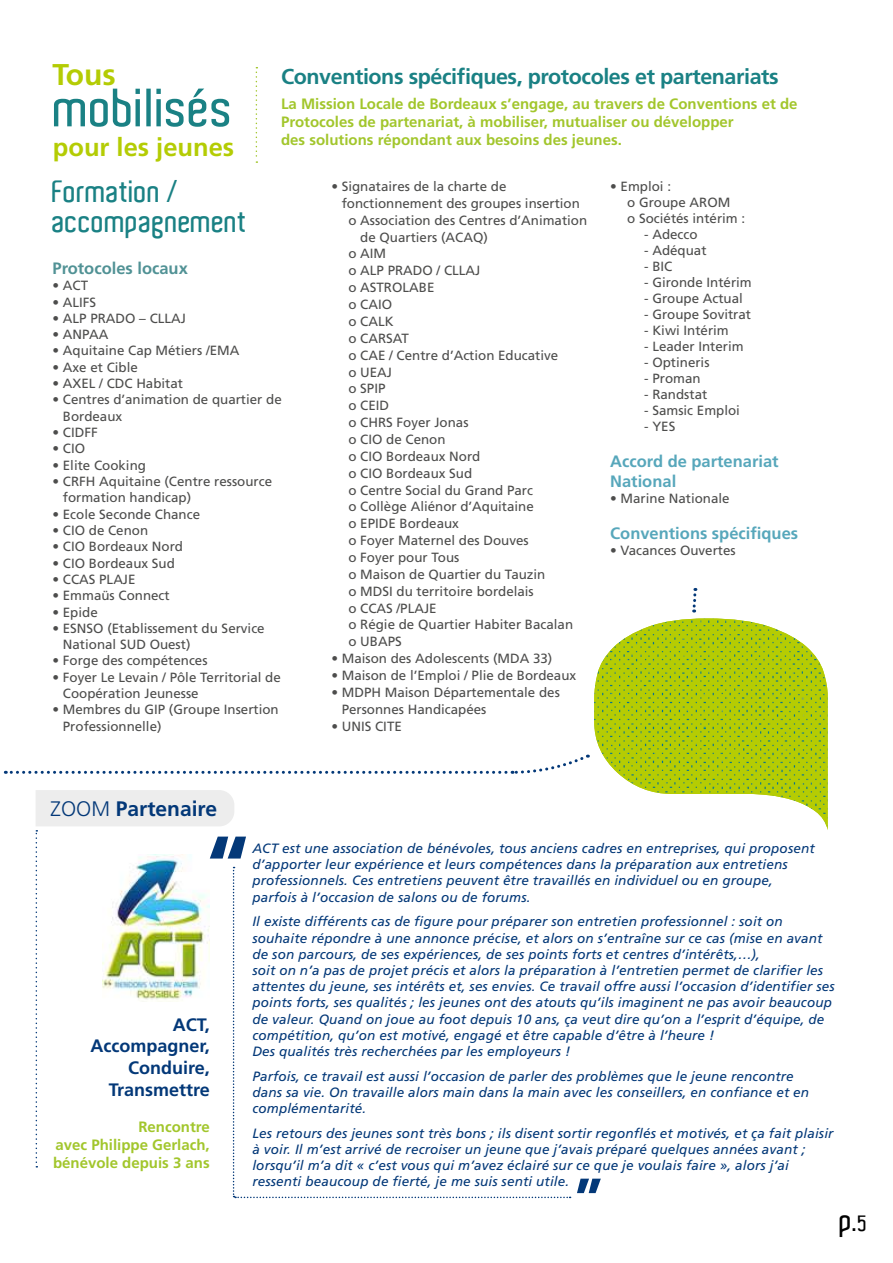
<style>
.page{position:relative;width:893px;height:1263px;background:#fff}
.page>*{position:absolute;margin:0;border:0;box-sizing:border-box;transform-origin:0 0}
.t1{font:600 52.05px "Aldo";color:#1a8184}
.t2{font:600 30px/30px "Aldo";color:#1a8184}
.t3{font:700 30px "Frutiger";color:#b4cc04}
.t4{font:600 29.7px "Aldo";color:#000}
.t5{font:700 25.5px "Frutiger";color:#b4cc04}
.t6{font:700 21.45px "Frutiger";letter-spacing:-.02em;color:#1a8184}
.t7{font:700 21px "Frutiger";color:#033878}
.t8{font:700 18px/21.6px "Frutiger";color:#033878;text-align:right}
.t9{font:700 16.5px/19.8px "Frutiger";color:#57a7bb}
.t10{font:700 16.5px "Frutiger";color:#519295}
.t11{font:700 15px/18px "Frutiger";color:#a2c62c}
.t12{font:italic 13.5px/16.2px "Frutiger";letter-spacing:.01em;color:#033878}
.t13{font:13.35px/16.4px "Frutiger";color:#4d4d4c}
.s1{font-weight:300}
.s2{font-size:21.6px}
</style>
<div class="page">
<img style="left:594px;top:618px;width:234px;height:212px">
<svg style="left:692px;top:588px;width:6px;height:24px"></svg>
<svg style="left:256px;top:67px;width:1px;height:96px"></svg>
<svg style="left:577px;top:1179px;width:24px;height:14px"></svg>
<svg style="left:512px;top:754px;width:76px;height:20px"></svg>
<svg style="left:5px;top:771px;width:501px;height:3px"></svg>
<svg style="left:36px;top:790px;width:535px;height:408px"></svg>
<h2 class="t3" style="left:52px;top:57px;width:65px">Tous</h2>
<h1 class="t1" style="left:54px;top:79px;width:182px">mobilisés</h1>
<h3 class="t5" style="left:53px;top:132px;width:183px">pour les jeunes</h3>
<h3 class="t6" style="left:281px;top:64px;width:499px">Conventions spécifiques, protocoles et partenariats</h3>
<p class="t11" style="left:281px;top:94px;width:518px">La Mission Locale de Bordeaux s’engage, au travers de Conventions et de<br>Protocoles de partenariat, à mobiliser, mutualiser ou développer<br>des solutions répondant aux besoins des jeunes.</p>
<h2 class="t2" style="left:52px;top:177px;width:196px">Formation / accompagnement</h2>
<p class="t13" style="left:627px;top:178px;width:119px;text-indent:-17px">• Emploi :<br>o Groupe AROM<br>o Sociétés intérim :</p>
<p class="t13" style="left:331px;top:178px;width:177px">• Signataires de la charte de</p>
<p class="t13" style="left:342px;top:195px;width:240px">fonctionnement des groupes insertion</p>
<p class="t13" style="left:348px;top:212px;width:240px">o Association des Centres d’Animation</p>
<p class="t13" style="left:360px;top:229px;width:129px">de Quartiers (ACAQ)</p>
<p class="t13" style="left:348px;top:246px;width:39px">o AIM</p>
<p class="t13" style="left:348px;top:262px;width:134px">o ALP PRADO / CLLAJ</p>
<p class="t13" style="left:348px;top:279px;width:88px">o ASTROLABE</p>
<p class="t13" style="left:348px;top:296px;width:45px">o CAIO</p>
<p class="t13" style="left:348px;top:313px;width:47px">o CALK</p>
<p class="t13" style="left:348px;top:330px;width:62px">o CARSAT</p>
<p class="t13" style="left:348px;top:347px;width:211px">o CAE / Centre d’Action Educative</p>
<p class="t13" style="left:348px;top:364px;width:45px">o UEAJ</p>
<p class="t13" style="left:348px;top:380px;width:39px">o SPIP</p>
<p class="t13" style="left:348px;top:397px;width:42px">o CEID</p>
<p class="t13" style="left:348px;top:414px;width:122px">o CHRS Foyer Jonas</p>
<p class="t13" style="left:348px;top:431px;width:99px">o CIO de Cenon</p>
<p class="t13" style="left:348px;top:448px;width:134px">o CIO Bordeaux Nord</p>
<p class="t13" style="left:348px;top:465px;width:125px">o CIO Bordeaux Sud</p>
<p class="t13" style="left:348px;top:482px;width:186px">o Centre Social du Grand Parc</p>
<p class="t13" style="left:348px;top:498px;width:187px">o Collège Aliénor d’Aquitaine</p>
<p class="t13" style="left:348px;top:515px;width:112px">o EPIDE Bordeaux</p>
<p class="t13" style="left:348px;top:532px;width:182px">o Foyer Maternel des Douves</p>
<p class="t13" style="left:348px;top:549px;width:113px">o Foyer pour Tous</p>
<p class="t13" style="left:348px;top:566px;width:199px">o Maison de Quartier du Tauzin</p>
<p class="t13" style="left:348px;top:583px;width:187px">o MDSI du territoire bordelais</p>
<p class="t13" style="left:348px;top:600px;width:90px">o CCAS /PLAJE</p>
<p class="t13" style="left:348px;top:616px;width:226px">o Régie de Quartier Habiter Bacalan</p>
<p class="t13" style="left:348px;top:633px;width:55px">o UBAPS</p>
<p class="t13" style="left:331px;top:650px;width:223px">• Maison des Adolescents (MDA 33)</p>
<p class="t13" style="left:331px;top:667px;width:246px">• Maison de l’Emploi / Plie de Bordeaux</p>
<p class="t13" style="left:342px;top:684px;width:220px;line-height:16.8px;text-indent:-10px">• MDPH Maison Départementale des<br>Personnes Handicapées</p>
<p class="t13" style="left:331px;top:718px;width:72px">• UNIS CITE</p>
<p class="t13" style="left:644px;top:226px;width:55px">- Adecco</p>
<p class="t13" style="left:644px;top:242px;width:64px">- Adéquat</p>
<p class="t13" style="left:644px;top:258px;width:30px">- BIC</p>
<p class="t13" style="left:644px;top:274px;width:109px">- Gironde Intérim</p>
<p class="t13" style="left:644px;top:290px;width:100px">- Groupe Actual</p>
<p class="t13" style="left:644px;top:306px;width:108px">- Groupe Sovitrat</p>
<p class="t13" style="left:644px;top:322px;width:86px">- Kiwi Intérim</p>
<p class="t13" style="left:644px;top:338px;width:101px">- Leader Interim</p>
<p class="t13" style="left:644px;top:354px;width:67px">- Optineris</p>
<p class="t13" style="left:644px;top:370px;width:58px">- Proman</p>
<p class="t13" style="left:644px;top:386px;width:65px">- Randstat</p>
<p class="t13" style="left:644px;top:402px;width:97px">- Samsic Emploi</p>
<p class="t13" style="left:644px;top:418px;width:33px">- YES</p>
<p class="t9" style="left:610px;top:451px;width:170px">Accord de partenariat<br>National</p>
<p class="t13" style="left:610px;top:490px;width:121px">• Marine Nationale</p>
<p class="t9" style="left:610px;top:523px;width:189px">Conventions spécifiques</p>
<p class="t13" style="left:610px;top:542px;width:127px">• Vacances Ouvertes</p>
<p class="t10" style="left:52px;top:258px;width:137px">Protocoles locaux</p>
<p class="t13" style="left:52px;top:277px;width:37px">• ACT</p>
<p class="t13" style="left:52px;top:294px;width:45px">• ALIFS</p>
<p class="t13" style="left:52px;top:310px;width:135px">• ALP PRADO – CLLAJ</p>
<p class="t13" style="left:52px;top:326px;width:57px">• ANPAA</p>
<p class="t13" style="left:52px;top:342px;width:188px">• Aquitaine Cap Métiers /EMA</p>
<p class="t13" style="left:52px;top:359px;width:87px">• Axe et Cible</p>
<p class="t13" style="left:52px;top:375px;width:132px">• AXEL / CDC Habitat</p>
<p class="t13" style="left:63px;top:391px;width:220px;text-indent:-10px">• Centres d’animation de quartier de<br>Bordeaux</p>
<p class="t13" style="left:52px;top:424px;width:47px">• CIDFF</p>
<p class="t13" style="left:52px;top:440px;width:34px">• CIO</p>
<p class="t13" style="left:52px;top:457px;width:95px">• Elite Cooking</p>
<p class="t13" style="left:63px;top:473px;width:211px;text-indent:-10px">• CRFH Aquitaine (Centre ressource formation handicap)</p>
<p class="t13" style="left:52px;top:506px;width:149px">• Ecole Seconde Chance</p>
<p class="t13" style="left:52px;top:522px;width:97px">• CIO de Cenon</p>
<p class="t13" style="left:52px;top:538px;width:132px">• CIO Bordeaux Nord</p>
<p class="t13" style="left:52px;top:555px;width:124px">• CIO Bordeaux Sud</p>
<p class="t13" style="left:52px;top:571px;width:85px">• CCAS PLAJE</p>
<p class="t13" style="left:52px;top:587px;width:119px">• Emmaüs Connect</p>
<p class="t13" style="left:52px;top:603px;width:47px">• Epide</p>
<p class="t13" style="left:63px;top:620px;width:203px;text-indent:-10px">• ESNSO (Etablissement du Service<br>National SUD Ouest)</p>
<p class="t13" style="left:52px;top:652px;width:157px">• Forge des compétences</p>
<p class="t13" style="left:63px;top:669px;width:219px;text-indent:-10px">• Foyer Le Levain / Pôle Territorial de<br>Coopération Jeunesse</p>
<p class="t13" style="left:63px;top:701px;width:217px;text-indent:-10px">• Membres du GIP (Groupe Insertion<br>Professionnelle)</p>
<h3 class="t7" style="left:51px;top:797px;width:168px"><span class="s1">ZOOM</span> Partenaire</h3>
<h3 class="t8" style="left:90px;top:1013px;width:121px">ACT,<br>Accompagner,<br>Conduire,<br>Transmettre</h3>
<p class="t11" style="left:53px;top:1117px;width:158px;text-align:justify;text-indent:85px">Rencontre avec Philippe Gerlach, bénévole depuis 3 ans</p>
<p class="t12" style="left:252px;top:840px;width:564px">ACT est une association de bénévoles, tous anciens cadres en entreprises, qui proposent d’apporter leur expérience et leurs compétences dans la préparation aux entretiens professionnels. Ces entretiens peuvent être travaillés en individuel ou en groupe, parfois à l’occasion de salons ou de forums.</p>
<p class="t12" style="left:252px;top:913px;width:584px">Il existe différents cas de figure pour préparer son entretien professionnel : soit on souhaite répondre à une annonce précise, et alors on s’entraîne sur ce cas (mise en avant de son parcours, de ses expériences, de ses points forts et centres d’intérêts,…),<br>soit on n’a pas de projet précis et alors la préparation à l’entretien permet de clarifier les attentes du jeune, ses intérêts et, ses envies. Ce travail offre aussi l’occasion d’identifier ses points forts, ses qualités ; les jeunes ont des atouts qu’ils imaginent ne pas avoir beaucoup de valeur. Quand on joue au foot depuis 10 ans, ça veut dire qu’on a l’esprit d’équipe, de compétition, qu’on est motivé, engagé et être capable d’être à l’heure !<br>Des qualités très recherchées par les employeurs !</p>
<p class="t12" style="left:252px;top:1068px;width:558px">Parfois, ce travail est aussi l’occasion de parler des problèmes que le jeune rencontre dans sa vie. On travaille alors main dans la main avec les conseillers, en confiance et en complémentarité.</p>
<p class="t12" style="left:252px;top:1125px;width:583px">Les retours des jeunes sont très bons ; ils disent sortir regonflés et motivés, et ça fait plaisir à voir. Il m’est arrivé de recroiser un jeune que j’avais préparé quelques années avant ; lorsqu’il m’a dit « c’est vous qui m’avez éclairé sur ce que je voulais faire », alors j’ai ressenti beaucoup de fierté, je me suis senti utile.</p>
<h3 class="t4" style="left:840px;top:1203px;width:29px">p.<span class="s2">5</span></h3>
</div>
